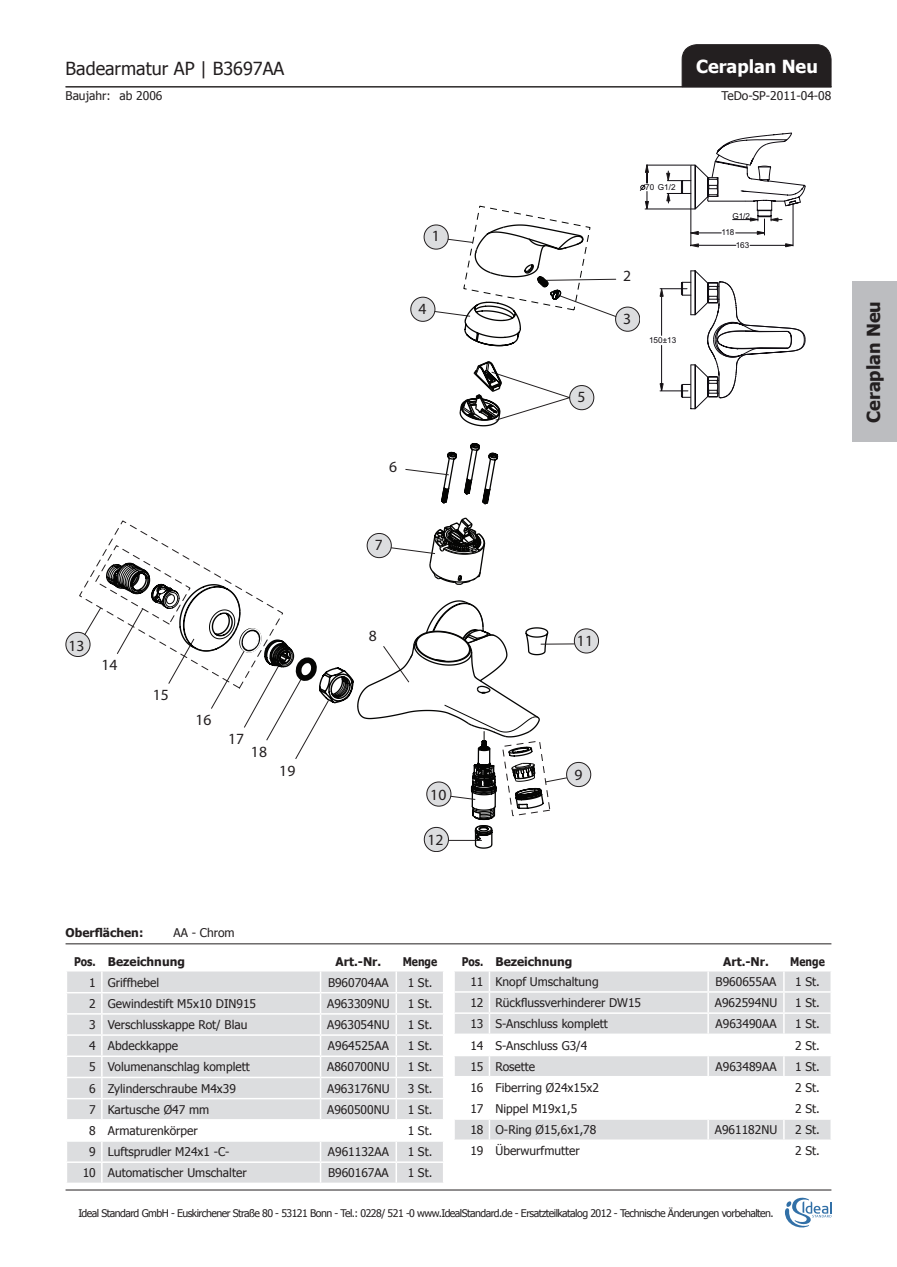
<style>
.page{position:relative;width:897px;height:1267px;background:#fff}
.page>*{position:absolute;margin:0;border:0;box-sizing:border-box;transform-origin:0 0}
.t1{font:18px "Tahoma";color:#231f20}
.t2{font:700 18px "Tahoma";color:#231f20}
.t3{font:700 18px "Tahoma";color:#fff}
.t4{font:15.6px "Helvetica";letter-spacing:.01em;color:#231f20}
.t5{font:12px "Tahoma";color:#231f20}
.t6{font:700 12px "Tahoma";color:#231f20;scale:.86 1}
.t7{font:700 12px "Tahoma";color:#231f20}
.t8{font:10.5px "Tahoma";letter-spacing:-.05em;color:#231f20}
.t9{font:8.25px/16.2px "Arial";color:#0e0b11}
</style>
<div class="page">
<svg style="left:681px;top:44px;width:150px;height:44px;background:#292526"></svg>
<hr style="left:66px;top:86px;width:765px;height:1px;background:#231f20">
<svg style="left:785px;top:1197px;width:46px;height:30px"></svg>
<hr style="left:66px;top:1189px;width:765px;height:1px;background:#231f20">
<div style="left:852px;top:281px;width:44px;height:161px;background:#bcbdc0"></div>
<svg style="left:66px;top:361px;width:533px;height:490px"></svg>
<hr style="left:646px;top:165px;width:44px;height:1px;background:#0e0b11">
<hr style="left:645px;top:209px;width:45px;height:1px;background:#0e0b11">
<svg style="left:659px;top:133px;width:146px;height:277px"></svg>
<svg style="left:410px;top:165px;width:239px;height:182px"></svg>
<hr style="left:661px;top:345px;width:1px;height:45px;background:#0e0b11">
<svg style="left:67px;top:971px;width:376px;height:211px"></svg>
<svg style="left:454px;top:971px;width:377px;height:169px"></svg>
<hr style="left:66px;top:943px;width:765px;height:1px;background:#231f20">
<h1 class="t1" style="left:66px;top:56px;width:220px">Badearmatur AP | B3697AA</h1>
<p class="t5" style="left:66px;top:88px;width:98px">Baujahr: ab 2006</p>
<h2 class="t4" style="left:68px;top:636px;width:18px">13</h2>
<h2 class="t4" style="left:101px;top:655px;width:18px">14</h2>
<h2 class="t4" style="left:153px;top:685px;width:18px">15</h2>
<h2 class="t4" style="left:195px;top:710px;width:18px">16</h2>
<h2 class="t4" style="left:228px;top:729px;width:18px">17</h2>
<h2 class="t4" style="left:251px;top:742px;width:18px">18</h2>
<h2 class="t4" style="left:279px;top:761px;width:18px">19</h2>
<h2 class="t4" style="left:432px;top:227px;width:10px">1</h2>
<h2 class="t4" style="left:418px;top:299px;width:10px">4</h2>
<h2 class="t4" style="left:389px;top:456px;width:10px">6</h2>
<h2 class="t4" style="left:375px;top:535px;width:10px">7</h2>
<h2 class="t4" style="left:369px;top:625px;width:10px">8</h2>
<h2 class="t4" style="left:430px;top:785px;width:18px">10</h2>
<h2 class="t4" style="left:427px;top:830px;width:18px">12</h2>
<h2 class="t4" style="left:577px;top:387px;width:10px">5</h2>
<h1 class="t3" style="left:696px;top:53px;width:123px">Ceraplan Neu</h1>
<p class="t5" style="left:721px;top:88px;width:111px">TeDo-SP-2011-04-08</p>
<p class="t9" style="left:645px;top:179px;width:32px">70 G1/2</p>
<h2 class="t4" style="left:623px;top:266px;width:10px">2</h2>
<h2 class="t4" style="left:623px;top:309px;width:10px">3</h2>
<p class="t9" style="left:649px;top:332px;width:29px">150±13</p>
<p class="t9" style="left:721px;top:208px;width:30px;text-indent:11px">G1/2<br>118</p>
<p class="t9" style="left:735px;top:237px;width:15px">163</p>
<h2 class="t4" style="left:576px;top:631px;width:18px">11</h2>
<h2 class="t4" style="left:574px;top:765px;width:10px">9</h2>
<p class="t7" style="left:66px;top:924px;width:79px">Oberflächen:</p>
<p class="t5" style="left:174px;top:924px;width:63px">AA - Chrom</p>
<p class="t6" style="left:74px;top:952px;width:130px">Pos. Bezeichnung</p>
<p class="t7" style="left:335px;top:952px;width:47px">Art.-Nr.</p>
<p class="t6" style="left:402px;top:952px;width:42px">Menge</p>
<p class="t5" style="left:89px;top:974px;width:71px">1 Griffhebel</p>
<p class="t5" style="left:328px;top:974px;width:62px">B960704AA</p>
<p class="t5" style="left:407px;top:974px;width:26px">1 St.</p>
<p class="t5" style="left:89px;top:995px;width:168px">2 Gewindestift M5x10 DIN915</p>
<p class="t5" style="left:327px;top:995px;width:64px">A963309NU</p>
<p class="t5" style="left:407px;top:995px;width:26px">1 St.</p>
<p class="t5" style="left:89px;top:1016px;width:160px">3 Verschlusskappe Rot/ Blau</p>
<p class="t5" style="left:327px;top:1016px;width:64px">A963054NU</p>
<p class="t5" style="left:407px;top:1016px;width:26px">1 St.</p>
<p class="t5" style="left:89px;top:1037px;width:90px">4 Abdeckkappe</p>
<p class="t5" style="left:328px;top:1037px;width:62px">A964525AA</p>
<p class="t5" style="left:407px;top:1037px;width:26px">1 St.</p>
<p class="t5" style="left:89px;top:1058px;width:162px">5 Volumenanschlag komplett</p>
<p class="t5" style="left:327px;top:1058px;width:64px">A860700NU</p>
<p class="t5" style="left:407px;top:1058px;width:26px">1 St.</p>
<p class="t5" style="left:89px;top:1080px;width:148px">6 Zylinderschraube M4x39</p>
<p class="t5" style="left:327px;top:1080px;width:64px">A963176NU</p>
<p class="t5" style="left:407px;top:1080px;width:26px">3 St.</p>
<p class="t5" style="left:89px;top:1101px;width:121px">7 Kartusche Ø47 mm</p>
<p class="t5" style="left:327px;top:1101px;width:64px">A960500NU</p>
<p class="t5" style="left:407px;top:1101px;width:26px">1 St.</p>
<p class="t5" style="left:89px;top:1122px;width:110px">8 Armaturenkörper</p>
<p class="t5" style="left:407px;top:1122px;width:26px">1 St.</p>
<p class="t5" style="left:89px;top:1143px;width:142px">9 Luftsprudler M24x1 -C-</p>
<p class="t5" style="left:328px;top:1143px;width:62px">A961132AA</p>
<p class="t5" style="left:407px;top:1143px;width:26px">1 St.</p>
<p class="t5" style="left:83px;top:1164px;width:165px">10 Automatischer Umschalter</p>
<p class="t5" style="left:328px;top:1164px;width:62px">B960167AA</p>
<p class="t5" style="left:407px;top:1164px;width:26px">1 St.</p>
<p class="t6" style="left:461px;top:952px;width:130px">Pos. Bezeichnung</p>
<p class="t7" style="left:723px;top:952px;width:47px">Art.-Nr.</p>
<p class="t6" style="left:790px;top:952px;width:42px">Menge</p>
<p class="t5" style="left:470px;top:973px;width:130px">11 Knopf Umschaltung</p>
<p class="t5" style="left:715px;top:973px;width:62px">B960655AA</p>
<p class="t5" style="left:795px;top:973px;width:26px">1 St.</p>
<p class="t5" style="left:470px;top:994px;width:172px">12 Rückflussverhinderer DW15</p>
<p class="t5" style="left:714px;top:994px;width:64px">A962594NU</p>
<p class="t5" style="left:795px;top:994px;width:26px">1 St.</p>
<p class="t5" style="left:470px;top:1015px;width:139px">13 S-Anschluss komplett</p>
<p class="t5" style="left:715px;top:1015px;width:62px">A963490AA</p>
<p class="t5" style="left:795px;top:1015px;width:26px">1 St.</p>
<p class="t5" style="left:470px;top:1037px;width:118px">14 S-Anschluss G3/4</p>
<p class="t5" style="left:795px;top:1037px;width:26px">2 St.</p>
<p class="t5" style="left:470px;top:1058px;width:66px">15 Rosette</p>
<p class="t5" style="left:715px;top:1058px;width:62px">A963489AA</p>
<p class="t5" style="left:795px;top:1058px;width:26px">1 St.</p>
<p class="t5" style="left:470px;top:1079px;width:130px">16 Fiberring Ø24x15x2</p>
<p class="t5" style="left:795px;top:1079px;width:26px">2 St.</p>
<p class="t5" style="left:470px;top:1100px;width:108px">17 Nippel M19x1,5</p>
<p class="t5" style="left:795px;top:1100px;width:26px">2 St.</p>
<p class="t5" style="left:470px;top:1121px;width:127px">18 O-Ring Ø15,6x1,78</p>
<p class="t5" style="left:714px;top:1121px;width:64px">A961182NU</p>
<p class="t5" style="left:795px;top:1121px;width:26px">2 St.</p>
<p class="t5" style="left:470px;top:1142px;width:111px">19 Überwurfmutter</p>
<p class="t5" style="left:795px;top:1142px;width:26px">2 St.</p>
<p class="t8" style="left:78px;top:1205px;width:696px">Ideal Standard GmbH - Euskirchener Straße 80 - 53121 Bonn - Tel.: 0228/ 521 -0 www.IdealStandard.de - Ersatzteilkatalog 2012 - Technische Änderungen vorbehalten.</p>
<h1 class="t2" style="left:860px;top:423px;width:123px;rotate:-90deg">Ceraplan Neu</h1>
</div>
